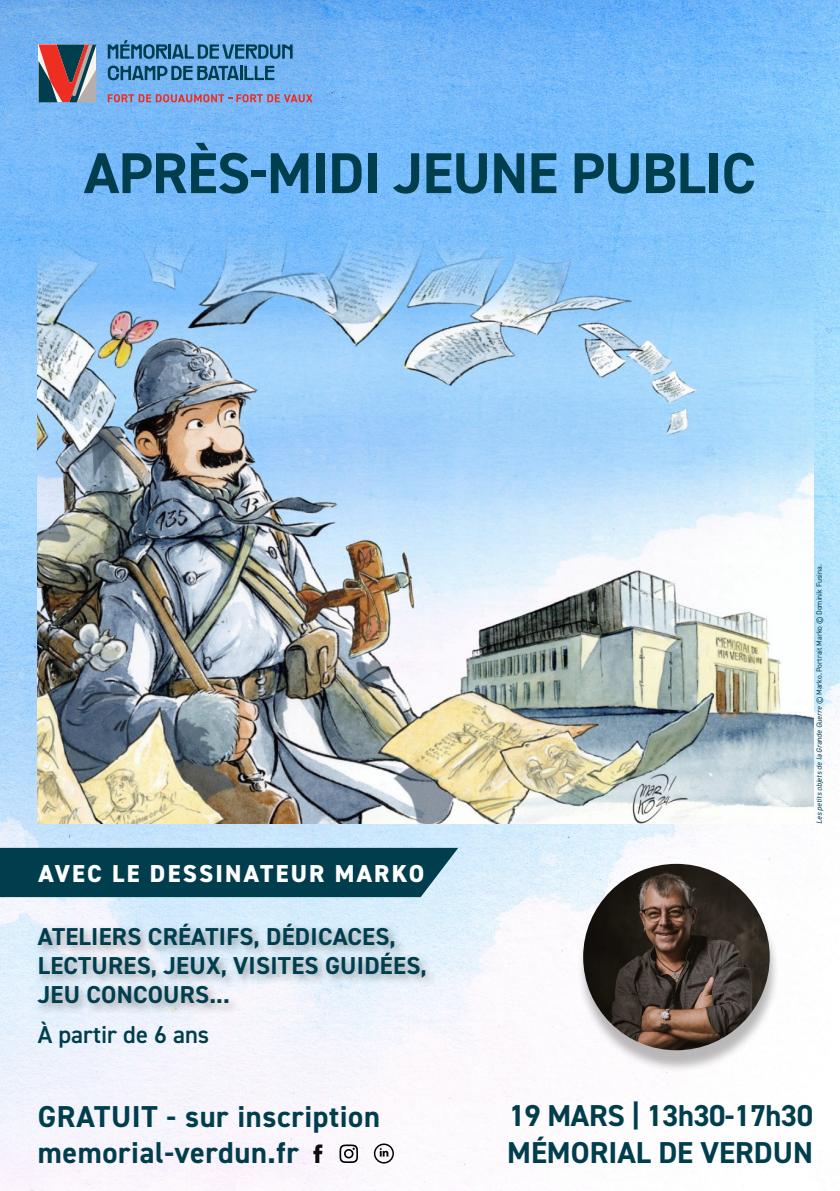
<style>
.page{position:relative;width:840px;height:1191px;background:#fff}
.page>*{position:absolute;margin:0;border:0;box-sizing:border-box;transform-origin:0 0}
.lieu{font:700 57.6px "DIN2014";letter-spacing:-.01em;color:#003e4e}
.www{font:700 30.2px "DIN2014";letter-spacing:.02em;color:#003e4e}
.DATE{font:700 30.2px "DIN2014";letter-spacing:-.02em;color:#003e4e}
.lieu-2{font:700 30.2px "DIN2014";color:#003e4e}
.intervenants{font:700 24.6px "DIN2014";letter-spacing:.01em;color:#003e4e}
.événement{font:800 24.6px "DIN2014";letter-spacing:.09em;color:#fff}
.titre{font:600 24.6px "DIN2014";color:#003e4e}
.titre-2{font:7.6px "DIN2014";color:#003e4e}
.s1{font-style:italic}
</style>
<div class="page">
<img style="left:0;top:0;width:839px;height:1191px">
<img style="left:38px;top:224px;width:774px;height:599px">
<div style="left:0;top:848px;width:458px;height:49px;background:#003e4e"></div>
<div style="left:576px;top:869px;width:202px;height:203px;background:#231f20;opacity:.31"></div>
<img style="left:583px;top:864px;width:186px;height:186px;border-radius:93px">
<svg style="left:38px;top:44px;width:58px;height:58px;background:#8e6162"></svg>
<svg style="left:108px;top:40px;width:184px;height:19px;background:#4886b2"></svg>
<svg style="left:108px;top:66px;width:166px;height:14px;background:#3c7aa2"></svg>
<svg style="left:108px;top:94px;width:204px;height:8px;background:#a87e9e"></svg>
<svg style="left:339px;top:1144px;width:19px;height:19px"></svg>
<svg style="left:373px;top:1143px;width:20px;height:20px"></svg>
<svg style="left:313px;top:1144px;width:9px;height:19px"></svg>
<div style="left:35px;top:920px;width:401px;height:95px;background:#231f20;opacity:.4"></div>
<p class="lieu" style="left:84px;top:135px;width:673px">APRÈS-MIDI JEUNE PUBLIC</p>
<p class="événement" style="left:38px;top:857px;width:387px">AVEC LE DESSINATEUR MARKO</p>
<p class="intervenants" style="left:38px;top:920px;width:359px">ATELIERS CRÉATIFS, DÉDICACES,</p>
<p class="intervenants" style="left:38px;top:949px;width:390px">LECTURES, JEUX, VISITES GUIDÉES,</p>
<p class="intervenants" style="left:38px;top:977px;width:193px">JEU CONCOURS...</p>
<p class="titre" style="left:38px;top:1018px;width:173px">À partir de 6 ans</p>
<p class="titre-2" style="left:814px;top:823px;width:261px;rotate:-90deg"><span class="s1">Les petits objets de la Grande Guerre</span> © Marko. Portrait Marko © Dominik Fusina.</p>
<p class="www" style="left:38px;top:1096px;width:343px">GRATUIT - sur inscription</p>
<p class="www" style="left:38px;top:1132px;width:262px">memorial-verdun.fr</p>
<p class="DATE" style="left:508px;top:1095px;width:305px">19 MARS | 13h30-17h30</p>
<p class="lieu-2" style="left:507px;top:1132px;width:307px">MÉMORIAL DE VERDUN</p>
</div>
